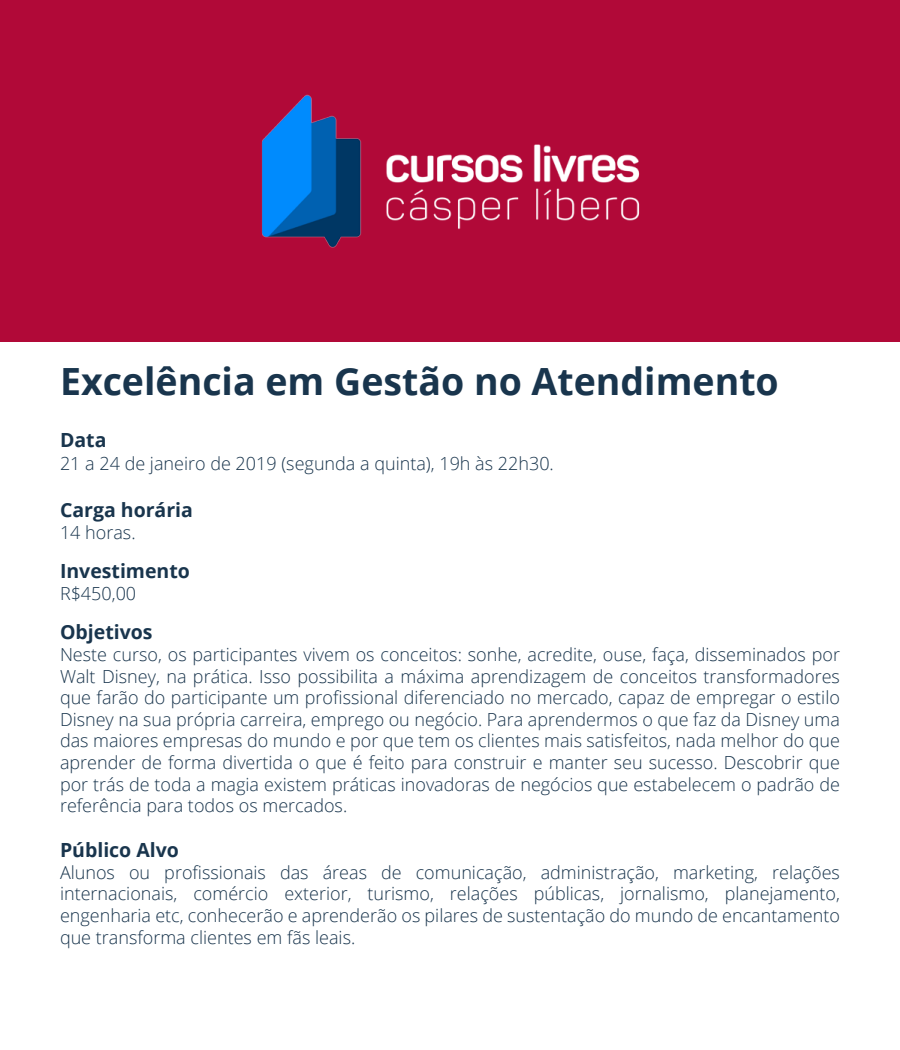
<style>
.page{position:relative;width:900px;height:1050px;background:#fff}
.page>*{position:absolute;margin:0;border:0;box-sizing:border-box;transform-origin:0 0}
.t1{font:700 37.5px "Open Sans";color:#19354d}
.t2{font:700 19.5px "Open Sans";color:#19354d}
.t3{font:300 18px/21.6px "Open Sans";color:#19354d;text-align:justify}
</style>
<div class="page">
<div style="left:0;top:0;width:900px;height:342px;background:#b10938"></div>
<img style="left:262px;top:94px;width:378px;height:154px">
<h1 class="t1" style="left:60px;top:355px;width:720px">Excelência em Gestão no Atendimento</h1>
<p class="t2" style="left:60px;top:426px;width:48px">Data</p>
<p class="t3" style="left:60px;top:452px;width:495px">21 a 24 de janeiro de 2019 (segunda a quinta), 19h às 22h30.</p>
<p class="t2" style="left:60px;top:496px;width:135px">Carga horária</p>
<p class="t3" style="left:60px;top:521px;width:77px">14 horas.</p>
<p class="t2" style="left:60px;top:557px;width:132px">Investimento</p>
<p class="t3" style="left:60px;top:582px;width:78px">R$450,00</p>
<p class="t2" style="left:60px;top:618px;width:94px">Objetivos</p>
<p class="t3" style="left:60px;top:643px;width:782px">Neste curso, os participantes vivem os conceitos: sonhe, acredite, ouse, faça, disseminados por Walt Disney, na prática. Isso possibilita a máxima aprendizagem de conceitos transformadores que farão do participante um profissional diferenciado no mercado, capaz de empregar o estilo Disney na sua própria carreira, emprego ou negócio. Para aprendermos o que faz da Disney uma das maiores empresas do mundo e por que tem os clientes mais satisfeitos, nada melhor do que aprender de forma divertida o que é feito para construir e manter seu sucesso. Descobrir que por trás de toda a magia existem práticas inovadoras de negócios que estabelecem o padrão de referência para todos os mercados.</p>
<p class="t2" style="left:60px;top:836px;width:121px">Público Alvo</p>
<p class="t3" style="left:60px;top:861px;width:782px">Alunos ou profissionais das áreas de comunicação, administração, marketing, relações internacionais, comércio exterior, turismo, relações públicas, jornalismo, planejamento, engenharia etc, conhecerão e aprenderão os pilares de sustentação do mundo de encantamento que transforma clientes em fãs leais.</p>
</div>
